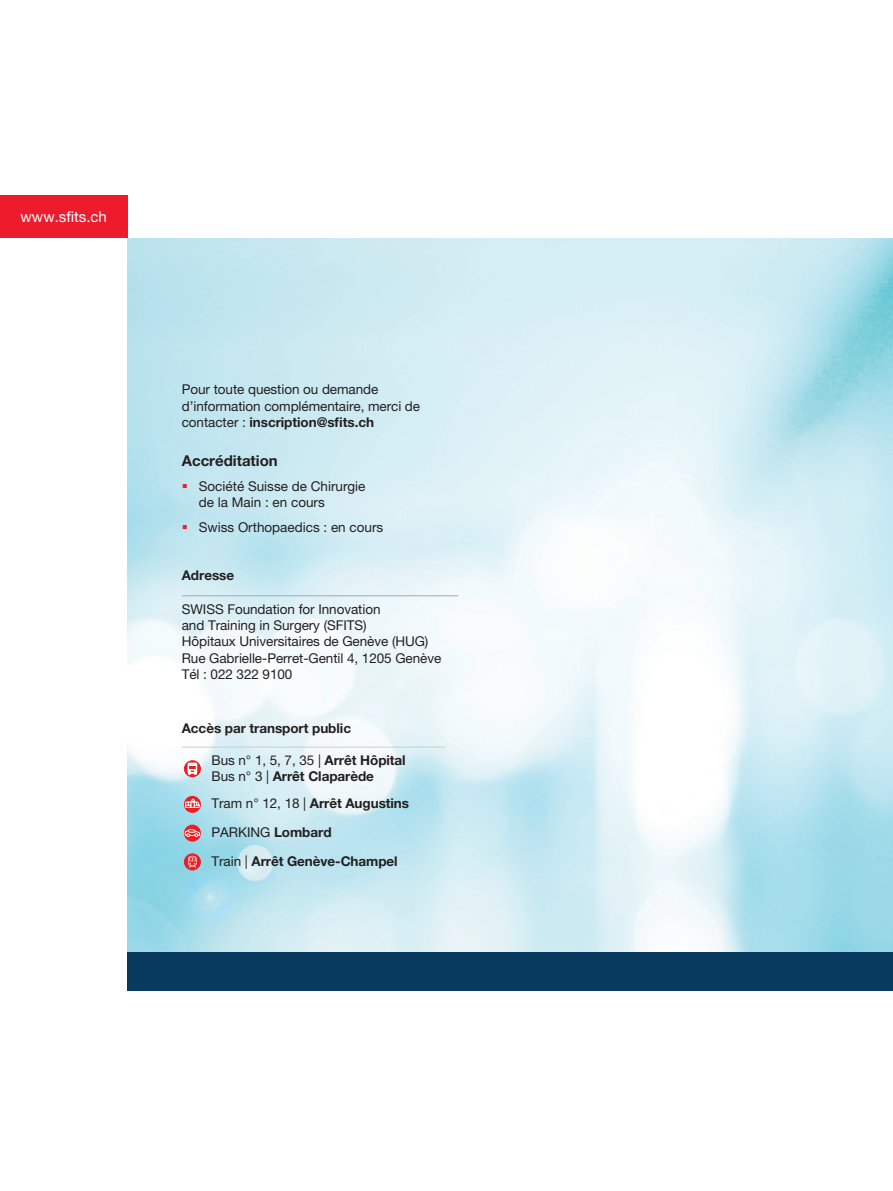
<style>
.page{position:relative;width:893px;height:1191px;background:#fff}
.page>*{position:absolute;margin:0;border:0;box-sizing:border-box;transform-origin:0 0}
.t1{font:700 15px "Helvetica Neue LT Pro";color:#231f20}
.t2{font:15px "Helvetica Neue LT Pro";color:#fff}
.t3{font:13.5px/16.2px "Helvetica Neue LT Pro";letter-spacing:-.005em;color:#231f20}
.t4{font:700 13.5px/28.8px "Helvetica Neue LT Pro";letter-spacing:-.005em;color:#231f20}
.s1{font-weight:700}
.s2{font-weight:400}
</style>
<div class="page">
<img style="left:128px;top:238px;width:765px;height:714px">
<div style="left:128px;top:952px;width:765px;height:39px;background:#083a60"></div>
<hr style="left:182px;top:595px;width:276px;height:1px;background:#92adc4">
<svg style="left:182px;top:746px;width:21px;height:1px"></svg>
<hr style="left:203px;top:746px;width:242px;height:1px;background:#c5d0d5">
<svg style="left:184px;top:760px;width:17px;height:17px"></svg>
<svg style="left:188px;top:763px;width:9px;height:11px"></svg>
<div style="left:184px;top:796px;width:17px;height:17px;background:#ee1d23;border-radius:50%"></div>
<svg style="left:185px;top:798px;width:15px;height:10px"></svg>
<svg style="left:184px;top:824px;width:17px;height:17px"></svg>
<svg style="left:185px;top:829px;width:15px;height:8px"></svg>
<svg style="left:184px;top:853px;width:17px;height:17px"></svg>
<svg style="left:188px;top:855px;width:9px;height:13px"></svg>
<div style="left:0;top:196px;width:128px;height:42px;background:#ee1b2d"></div>
<svg style="left:183px;top:484px;width:4px;height:4px"></svg>
<svg style="left:183px;top:525px;width:4px;height:4px"></svg>
<p class="t2" style="left:21px;top:208px;width:88px">www.sfits.ch</p>
<p class="t3" style="left:182px;top:381px;width:240px">Pour toute question ou demande d’information complémentaire, merci de contacter : <span class="s1">inscription@sfits.ch</span></p>
<p class="t1" style="left:182px;top:451px;width:98px">Accréditation</p>
<p class="t3" style="left:199px;top:478px;width:168px">Société Suisse de Chirurgie de la Main : en cours</p>
<p class="t3" style="left:199px;top:518px;width:186px">Swiss Orthopaedics : en cours</p>
<p class="t4" style="left:182px;top:560px;width:54px">Adresse</p>
<p class="t3" style="left:182px;top:601px;width:261px">SWISS Foundation for Innovation<br>and Training in Surgery (SFITS)<br>Hôpitaux Universitaires de Genève (HUG)<br>Rue Gabrielle-Perret-Gentil 4, 1205 Genève Tél : 022 322 9100</p>
<p class="t4" style="left:182px;top:713px;width:171px">Accès par transport public</p>
<p class="t4" style="left:212px;top:752px;width:196px;line-height:16.2px"><span class="s2">Bus n° 1, 5, 7, 35 |</span> Arrêt Hôpital<br><span class="s2">Bus n° 3 |</span> Arrêt Claparède</p>
<p class="t4" style="left:212px;top:788px;width:199px"><span class="s2">Tram n° 12, 18 |</span> Arrêt Augustins<br><span class="s2">PARKING</span> Lombard<br><span class="s2">Train |</span> Arrêt Genève-Champel</p>
</div>
